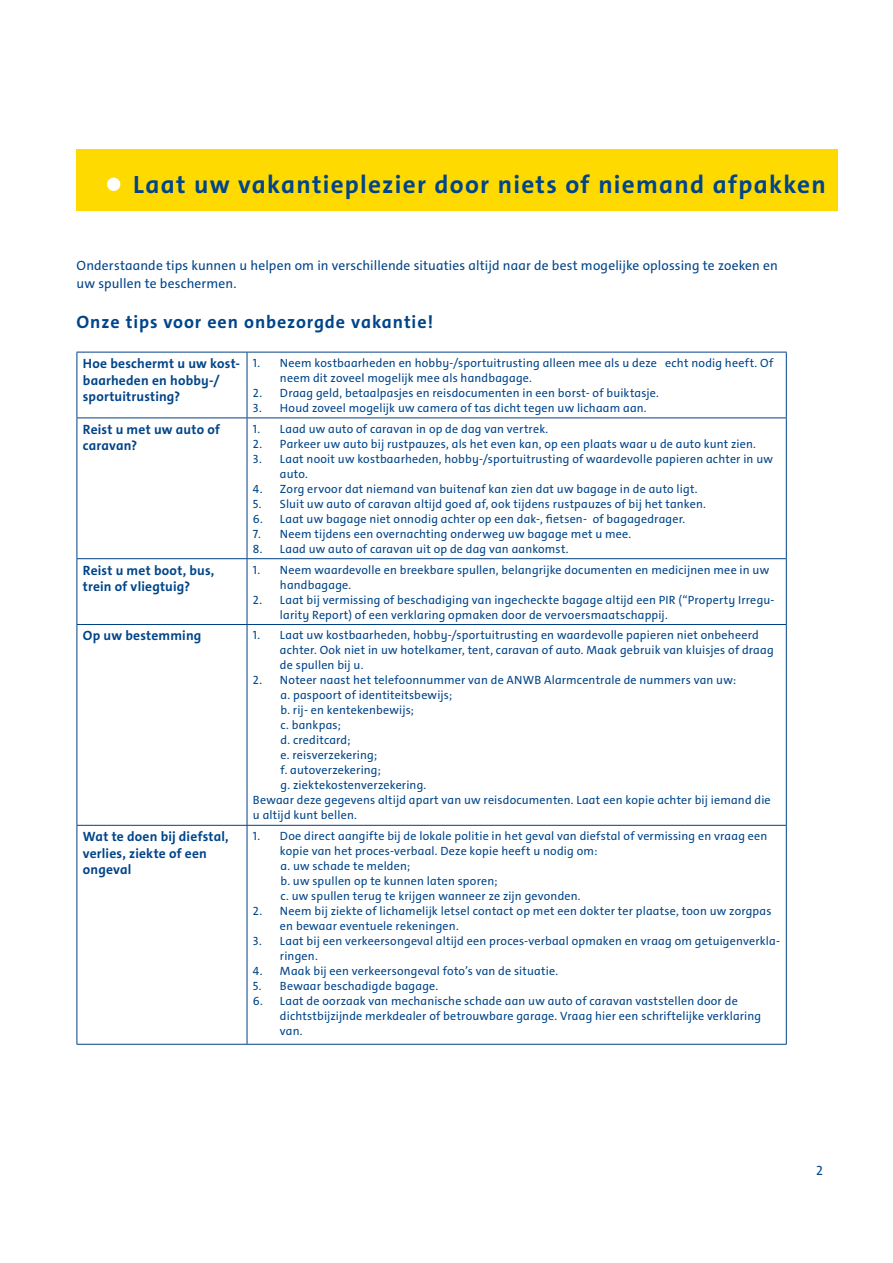
<style>
.page{position:relative;width:893px;height:1263px;background:#fff}
.page>*{position:absolute;margin:0;border:0;box-sizing:border-box;transform-origin:0 0}
.t1{font:700 25.2px "The Sans C4 s";letter-spacing:.05em;color:#00458a}
.t2{font:700 18px "The Sans C4 s";letter-spacing:.05em;color:#00458a}
.t3{font:700 13.5px/16.5px "The Sans C4 s";letter-spacing:.015em;color:#00458a}
.t4{font:13.5px/18px "The Sans C4 s";letter-spacing:.01em;color:#00458a}
.t5{font:12px/15px "The Sans C4 s";letter-spacing:.015em;color:#00458a}
</style>
<div class="page">
<div style="left:77px;top:149px;width:761px;height:61px;background:#ffda00"></div>
<div style="left:107px;top:178px;width:13px;height:13px;background:#fff;border-radius:50%"></div>
<hr style="left:77px;top:352px;width:170px;height:1px;background:#004186">
<hr style="left:77px;top:352px;width:1px;height:65px;background:#004186">
<hr style="left:247px;top:352px;width:540px;height:1px;background:#004186">
<hr style="left:247px;top:352px;width:1px;height:65px;background:#004186">
<hr style="left:786px;top:352px;width:1px;height:65px;background:#004186">
<hr style="left:77px;top:417px;width:170px;height:1px;background:#004186">
<hr style="left:77px;top:418px;width:1px;height:140px;background:#004186">
<hr style="left:247px;top:417px;width:540px;height:1px;background:#004186">
<hr style="left:247px;top:418px;width:1px;height:140px;background:#004186">
<hr style="left:786px;top:418px;width:1px;height:140px;background:#004186">
<hr style="left:77px;top:558px;width:170px;height:1px;background:#004186">
<hr style="left:77px;top:559px;width:1px;height:65px;background:#004186">
<hr style="left:247px;top:558px;width:540px;height:1px;background:#004186">
<hr style="left:247px;top:559px;width:1px;height:65px;background:#004186">
<hr style="left:786px;top:559px;width:1px;height:65px;background:#004186">
<hr style="left:77px;top:624px;width:170px;height:1px;background:#004186">
<hr style="left:77px;top:625px;width:1px;height:200px;background:#004186">
<hr style="left:247px;top:624px;width:540px;height:1px;background:#004186">
<hr style="left:247px;top:625px;width:1px;height:200px;background:#004186">
<hr style="left:786px;top:625px;width:1px;height:200px;background:#004186">
<hr style="left:77px;top:825px;width:170px;height:1px;background:#004186">
<hr style="left:77px;top:826px;width:1px;height:218px;background:#004186">
<hr style="left:247px;top:825px;width:540px;height:1px;background:#004186">
<hr style="left:247px;top:826px;width:1px;height:218px;background:#004186">
<hr style="left:786px;top:826px;width:1px;height:218px;background:#004186">
<hr style="left:77px;top:1044px;width:170px;height:1px;background:#004186">
<hr style="left:247px;top:1044px;width:540px;height:1px;background:#004186">
<h1 class="t1" style="left:133px;top:169px;width:694px">Laat uw vakantieplezier door niets of niemand afpakken</h1>
<h1 class="t1" style="left:133px;top:169px;width:559px">Algemene Voorwaarden Bed ijfslidmaatsch p</h1>
<p class="t4" style="left:77px;top:257px;width:703px">Onderstaande tips kunnen u helpen om in verschillende situaties altijd naar de best mogelijke oplossing te zoeken en uw spullen te beschermen.</p>
<h2 class="t2" style="left:77px;top:310px;width:358px">Onze tips voor een onbezorgde vakantie!</h2>
<p class="t3" style="left:83px;top:355px;width:159px">Hoe beschermt u uw kost&shy;baarheden en hobby-/ sportuitrusting?</p>
<p class="t5" style="left:280px;top:355px;width:495px;text-indent:-27px">1. Neem kostbaarheden en hobby-/sportuitrusting alleen mee als u deze echt nodig heeft. Of neem dit zoveel mogelijk mee als handbagage.</p>
<p class="t5" style="left:253px;top:385px;width:407px">2. Draag geld, betaalpasjes en reisdocumenten in een borst- of buiktasje.</p>
<p class="t5" style="left:253px;top:400px;width:395px">3. Houd zoveel mogelijk uw camera of tas dicht tegen uw lichaam aan.</p>
<p class="t3" style="left:83px;top:421px;width:139px">Reist u met uw auto of caravan?</p>
<p class="t5" style="left:253px;top:421px;width:297px">1. Laad uw auto of caravan in op de dag van vertrek.</p>
<p class="t5" style="left:253px;top:436px;width:505px">2. Parkeer uw auto bij rustpauzes, als het even kan, op een plaats waar u de auto kunt zien.</p>
<p class="t5" style="left:280px;top:451px;width:494px;text-indent:-27px">3. Laat nooit uw kostbaarheden, hobby-/sportuitrusting of waardevolle papieren achter in uw auto.</p>
<p class="t5" style="left:253px;top:481px;width:446px">4. Zorg ervoor dat niemand van buitenaf kan zien dat uw bagage in de auto ligt.</p>
<p class="t5" style="left:253px;top:496px;width:454px">5. Sluit uw auto of caravan altijd goed af, ook tijdens rustpauzes of bij het tanken.</p>
<p class="t5" style="left:253px;top:511px;width:434px">6. Laat uw bagage niet onnodig achter op een dak-, fietsen- of bagagedrager.</p>
<p class="t5" style="left:253px;top:526px;width:380px">7. Neem tijdens een overnachting onderweg uw bagage met u mee.</p>
<p class="t5" style="left:253px;top:541px;width:317px">8. Laad uw auto of caravan uit op de dag van aankomst.</p>
<p class="t3" style="left:83px;top:562px;width:133px">Reist u met boot, bus, trein of vliegtuig?</p>
<p class="t5" style="left:280px;top:562px;width:491px;text-indent:-27px">1. Neem waardevolle en breekbare spullen, belangrijke documenten en medicijnen mee in uw handbagage.</p>
<p class="t5" style="left:280px;top:592px;width:496px;text-indent:-27px">2. Laat bij vermissing of beschadiging van ingecheckte bagage altijd een PIR (“Property Irregu&shy;larity Report) of een verklaring opmaken door de vervoersmaatschappij.</p>
<p class="t3" style="left:83px;top:628px;width:120px">Op uw bestemming</p>
<p class="t5" style="left:280px;top:628px;width:495px;text-indent:-27px">1. Laat uw kostbaarheden, hobby-/sportuitrusting en waardevolle papieren niet onbeheerd achter. Ook niet in uw hotelkamer, tent, caravan of auto. Maak gebruik van kluisjes of draag de spullen bij u.</p>
<p class="t5" style="left:253px;top:673px;width:485px">2. Noteer naast het telefoonnummer van de ANWB Alarmcentrale de nummers van uw:</p>
<p class="t5" style="left:281px;top:688px;width:173px">a. paspoort of identiteitsbewijs;</p>
<p class="t5" style="left:281px;top:703px;width:135px">b. rij- en kentekenbewijs;</p>
<p class="t5" style="left:281px;top:718px;width:62px">c. bankpas;</p>
<p class="t5" style="left:281px;top:733px;width:72px">d. creditcard;</p>
<p class="t5" style="left:281px;top:748px;width:98px">e. reisverzekering;</p>
<p class="t5" style="left:281px;top:763px;width:102px">f. autoverzekering;</p>
<p class="t5" style="left:281px;top:778px;width:147px">g. ziektekostenverzekering.</p>
<p class="t5" style="left:253px;top:793px;width:519px">Bewaar deze gegevens altijd apart van uw reisdocumenten. Laat een kopie achter bij iemand die</p>
<p class="t5" style="left:253px;top:808px;width:105px">u altijd kunt bellen.</p>
<p class="t3" style="left:83px;top:828px;width:147px">Wat te doen bij diefstal, verlies, ziekte of een ongeval</p>
<p class="t5" style="left:280px;top:829px;width:489px;text-indent:-27px">1. Doe direct aangifte bij de lokale politie in het geval van diefstal of vermissing en vraag een kopie van het proces-verbaal. Deze kopie heeft u nodig om:<br>a. uw schade te melden;<br>b. uw spullen op te kunnen laten sporen;<br>c. uw spullen terug te krijgen wanneer ze zijn gevonden.</p>
<p class="t5" style="left:280px;top:904px;width:493px;text-indent:-27px">2. Neem bij ziekte of lichamelijk letsel contact op met een dokter ter plaatse, toon uw zorgpas en bewaar eventuele rekeningen.</p>
<p class="t5" style="left:280px;top:934px;width:502px;text-indent:-27px">3. Laat bij een verkeersongeval altijd een proces-verbaal opmaken en vraag om getuigenverkla&shy;ringen.</p>
<p class="t5" style="left:253px;top:964px;width:307px">4. Maak bij een verkeersongeval foto’s van de situatie.</p>
<p class="t5" style="left:253px;top:979px;width:187px">5. Bewaar beschadigde bagage.</p>
<p class="t5" style="left:280px;top:994px;width:483px;text-indent:-27px">6. Laat de oorzaak van mechanische schade aan uw auto of caravan vaststellen door de dichtstbijzijnde merkdealer of betrouwbare garage. Vraag hier een schriftelijke verklaring van.</p>
<p class="t4" style="left:816px;top:1162px;width:8px">2</p>
</div>
